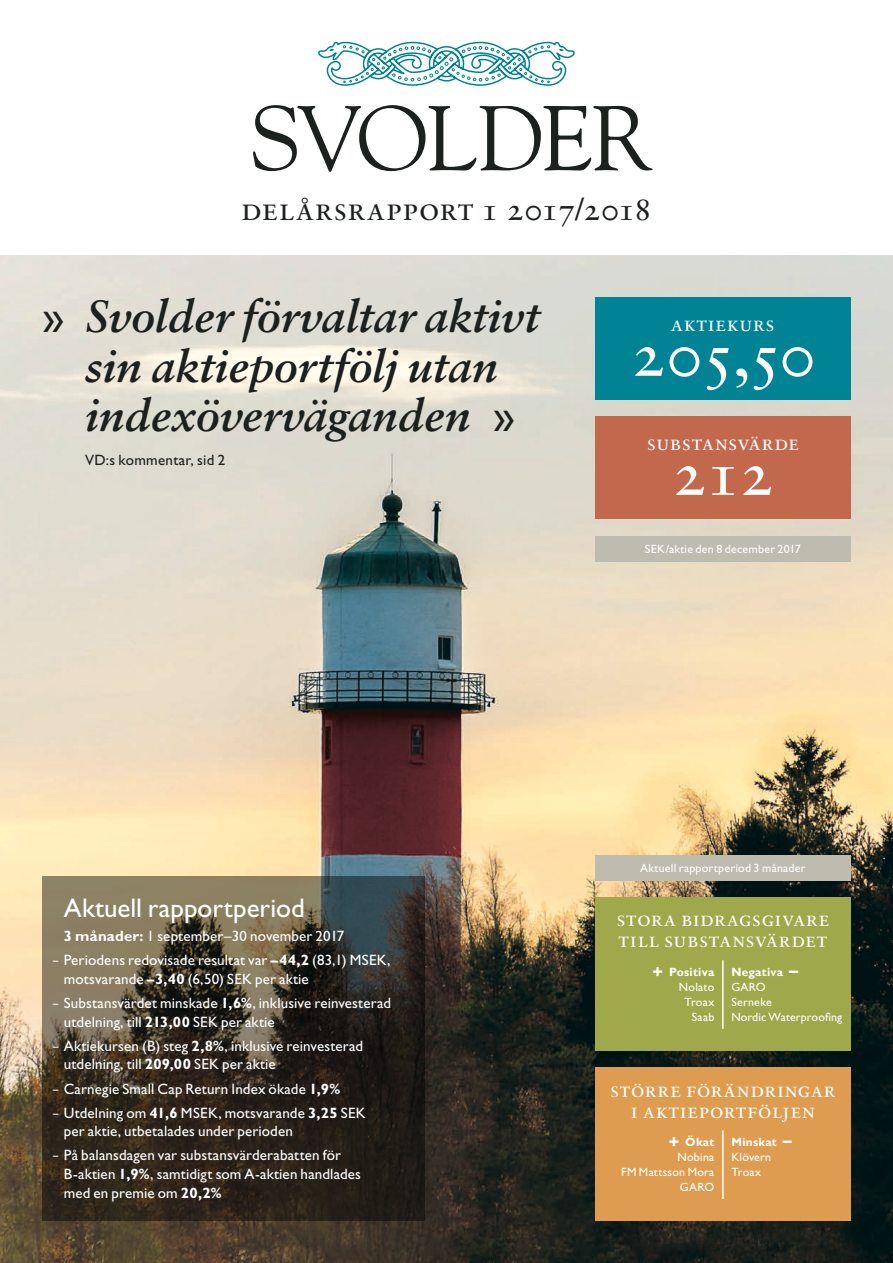
<style>
.page{position:relative;width:893px;height:1263px;background:#fff}
.page>*{position:absolute;margin:0;border:0;box-sizing:border-box;transform-origin:0 0}
.t1{font:63px "Sabon LT Std";letter-spacing:-.025em;color:#fff}
.t2{font:italic 700 45px/49.5px "Sabon LT Std";color:#1c211e;text-align:center}
.t3{font:31.5px "Sabon LT Std";letter-spacing:.02em;color:#1c211e}
.t4{font:27px "Gill Sans Std";color:#fff}
.t5{font:21px/21px "Sabon LT Std";letter-spacing:.025em;color:#fff}
.t6{font:15px/18.8px "Gill Sans Std";letter-spacing:.01em;color:#fff;scale:.68 1}
.t7{font:15px "Gill Sans Std";letter-spacing:.01em;color:#fff}
.t8{font:15px "Gill Sans Std";letter-spacing:.02em;color:#1c211e}
.t9{font:12px/15px "Gill Sans Std";letter-spacing:.02em;color:#fff;text-align:right}
.s1{font-family:"Gill Sans Std";font-weight:400;font-style:normal}
.s2{font-weight:700}
.s3{font-weight:700;font-size:18px}
</style>
<div class="page">
<img style="left:0;top:255px;width:893px;height:1008px">
<svg style="left:43px;top:876px;width:382px;height:344px"></svg>
<div style="left:595px;top:417px;width:255px;height:102px;background:#c2684d"></div>
<div style="left:595px;top:298px;width:255px;height:102px;background:#008394"></div>
<div style="left:595px;top:897px;width:255px;height:153px;background:#9fa84b"></div>
<hr style="left:722px;top:960px;width:2px;height:69px;background:#fff">
<div style="left:595px;top:855px;width:255px;height:25px;background:#bdbcaf"></div>
<div style="left:595px;top:536px;width:255px;height:25px;background:#bdbcaf"></div>
<div style="left:595px;top:1067px;width:255px;height:153px;background:#de9c50"></div>
<hr style="left:722px;top:1130px;width:2px;height:69px;background:#fff">
<svg style="left:253px;top:105px;width:400px;height:67px"></svg>
<svg style="left:318px;top:41px;width:257px;height:45px"></svg>
<h3 class="t3" style="left:241px;top:190px;width:412px">Delårsrapport 1 2017/2018</h3>
<h2 class="t2" style="left:43px;top:291px;width:498px"><span class="s1">»</span> Svolder förvaltar aktivt sin aktieportfölj utan indexöverväganden <span class="s1">»</span></h2>
<p class="t8" style="left:85px;top:451px;width:142px">VD:s kommentar, sid 2</p>
<h3 class="t5" style="left:671px;top:313px;width:105px">aktiekurs</h3>
<h1 class="t1" style="left:631px;top:316px;width:186px">205,50</h1>
<h3 class="t5" style="left:647px;top:432px;width:153px">substansvärde</h3>
<h1 class="t1" style="left:672px;top:435px;width:104px">212</h1>
<p class="t9" style="left:645px;top:541px;width:157px">SEK/aktie den 8 december 2017</p>
<h3 class="t4" style="left:64px;top:892px;width:242px">Aktuell rapportperiod</h3>
<p class="t7" style="left:64px;top:927px;width:282px"><span class="s2">3 månader:</span> 1 september–30 november 2017</p>
<p class="t6" style="left:64px;top:951px;width:482px;text-indent:-11px">– Periodens redovisade resultat var <span class="s2">–44,2</span> (83,1) MSEK, motsvarande <span class="s2">–3,40</span> (6,50) SEK per aktie</p>
<p class="t6" style="left:64px;top:993px;width:483px;text-indent:-11px">– Substansvärdet minskade <span class="s2">1,6%</span>, inklusive reinvesterad utdelning, till <span class="s2">213,00</span> SEK per aktie</p>
<p class="t6" style="left:64px;top:1036px;width:442px;text-indent:-11px">– Aktiekursen (B) steg <span class="s2">2,8%</span>, inklusive reinvesterad utdelning, till <span class="s2">209,00</span> SEK per aktie</p>
<p class="t6" style="left:53px;top:1079px;width:423px">– Carnegie Small Cap Return Index ökade <span class="s2">1,9%</span></p>
<p class="t6" style="left:64px;top:1103px;width:445px;text-indent:-11px">– Utdelning om <span class="s2">41,6</span> MSEK, motsvarande <span class="s2">3,25</span> SEK per aktie, utbetalades under perioden</p>
<p class="t6" style="left:64px;top:1146px;width:439px;text-indent:-11px">– På balansdagen var substansvärderabatten för<br>B-aktien <span class="s2">1,9%</span>, samtidigt som A-aktien handlades med en premie om <span class="s2">20,2%</span></p>
<p class="t9" style="left:640px;top:860px;width:167px">Aktuell rapportperiod 3 månader</p>
<h3 class="t5" style="left:616px;top:908px;width:214px">stora bidragsgivare till substansvärdet</h3>
<p class="t9" style="left:653px;top:965px;width:63px"><span class="s3">+</span> <span class="s2">Positiva<br></span>Nolato<br>Troax<br>Saab</p>
<p class="t9" style="left:731px;top:965px;width:112px;text-align:left"><span class="s2">Negativa</span> <span class="s3">–<br></span>GARO<br>Serneke<br>Nordic Waterproofing</p>
<h3 class="t5" style="left:610px;top:1078px;width:227px;text-align:center">större förändringar i aktieportföljen</h3>
<p class="t9" style="left:621px;top:1135px;width:95px"><span class="s3">+</span> <span class="s2">Ökat<br></span>Nobina<br>FM Mattsson Mora<br>GARO</p>
<p class="t9" style="left:731px;top:1135px;width:62px;text-align:left"><span class="s2">Minskat</span> <span class="s3">–<br></span>Klövern<br>Troax</p>
</div>
